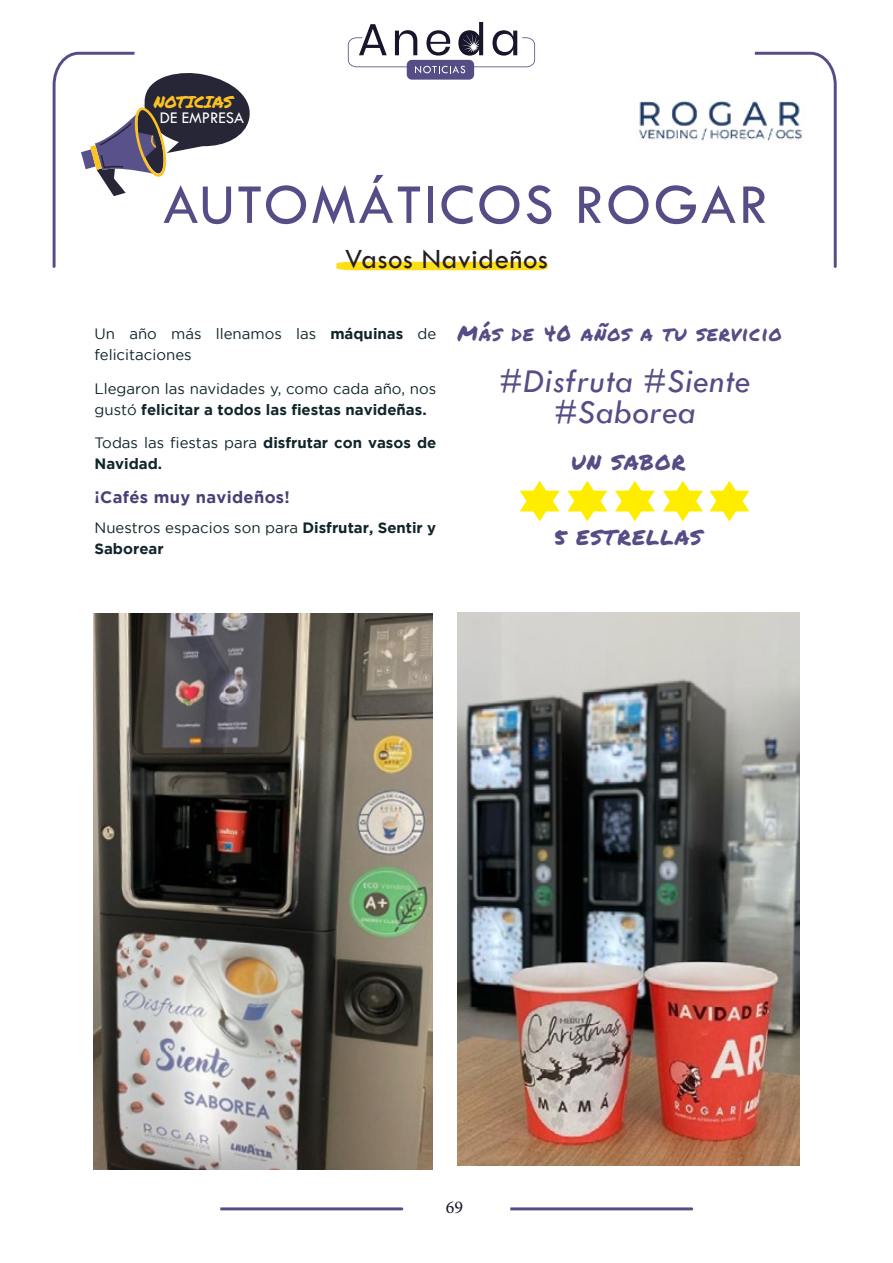
<style>
.page{position:relative;width:893px;height:1263px;background:#fff}
.page>*{position:absolute;margin:0;border:0;box-sizing:border-box;transform-origin:0 0}
.t1{font:58.5px "Tw Cen";letter-spacing:.04em;color:#554d86}
.t2{font:italic 34.5px/31.5px "Tw Cen";letter-spacing:.02em;color:#554d86;text-align:center}
.t3{font:28.95px "Tw Cen";letter-spacing:.02em;color:#241f21}
.t4{font:21px "Permanent Marker";letter-spacing:.05em;color:#554d86}
.t5{font:18px "Minion Pro";color:#17162b}
.t6{font:16.8px "Tw Cen";color:#fff}
.t7{font:16.65px "Permanent Marker";color:#fcc221}
.t8{font:700 16.5px "Gotham";letter-spacing:.02em;color:#494176}
.t9{font:15px/21px "Gotham";color:#11252a}
.t10{font:700 15px/21px "Gotham";color:#11252a}
.s1{font-weight:700}
.s2{font-weight:400}
</style>
<div class="page">
<svg style="left:755px;top:52px;width:82px;height:216px"></svg>
<svg style="left:220px;top:1207px;width:183px;height:3px"></svg>
<svg style="left:510px;top:1207px;width:183px;height:3px"></svg>
<div style="left:407px;top:60px;width:67px;height:20px;background:#554d86;border-radius:5px"></div>
<svg style="left:348px;top:22px;width:187px;height:51px"></svg>
<svg style="left:53px;top:52px;width:197px;height:216px"></svg>
<div style="left:336px;top:262px;width:212px;height:8px;background:#ffde17"></div>
<img style="left:639px;top:82px;width:172px;height:74px">
<img style="left:457px;top:612px;width:342px;height:553px">
<img style="left:94px;top:613px;width:338px;height:556px">
<svg style="left:520px;top:481px;width:40px;height:40px"></svg>
<svg style="left:567px;top:481px;width:40px;height:40px"></svg>
<svg style="left:615px;top:481px;width:40px;height:40px"></svg>
<svg style="left:663px;top:481px;width:40px;height:40px"></svg>
<svg style="left:709px;top:481px;width:40px;height:40px"></svg>
<p class="t7" style="left:154px;top:90px;width:81px">NOTICIAS</p>
<p class="t6" style="left:160px;top:107px;width:86px">DE EMPRESA</p>
<h1 class="t1" style="left:163px;top:169px;width:606px">AUTOMÁTICOS ROGAR</h1>
<h3 class="t3" style="left:345px;top:242px;width:204px">Vasos Navideños</h3>
<p class="t9" style="left:94px;top:323px;width:343px">Un año más llenamos las <span class="s1">máquinas</span> de felicitaciones</p>
<p class="t9" style="left:94px;top:377px;width:343px">Llegaron las navidades y, como cada año, nos gustó <span class="s1">felicitar a todos las fiestas navideñas.</span></p>
<p class="t10" style="left:94px;top:432px;width:343px"><span class="s2">Todas las fiestas para</span> disfrutar con vasos de<br>Navidad.</p>
<p class="t8" style="left:94px;top:488px;width:197px">¡Cafés muy navideños!</p>
<p class="t10" style="left:94px;top:517px;width:343px"><span class="s2">Nuestros espacios son para</span> Disfrutar, Sentir y<br>Saborear</p>
<h3 class="t4" style="left:458px;top:317px;width:326px">Más de 40 años a tu servicio</h3>
<h2 class="t2" style="left:500px;top:365px;width:252px">#Disfruta #Siente #Saborea</h2>
<h3 class="t4" style="left:571px;top:446px;width:116px">UN SABOR</h3>
<h3 class="t4" style="left:554px;top:522px;width:150px">5 ESTRELLAS</h3>
<p class="t5" style="left:446px;top:1195px;width:19px">69</p>
</div>
